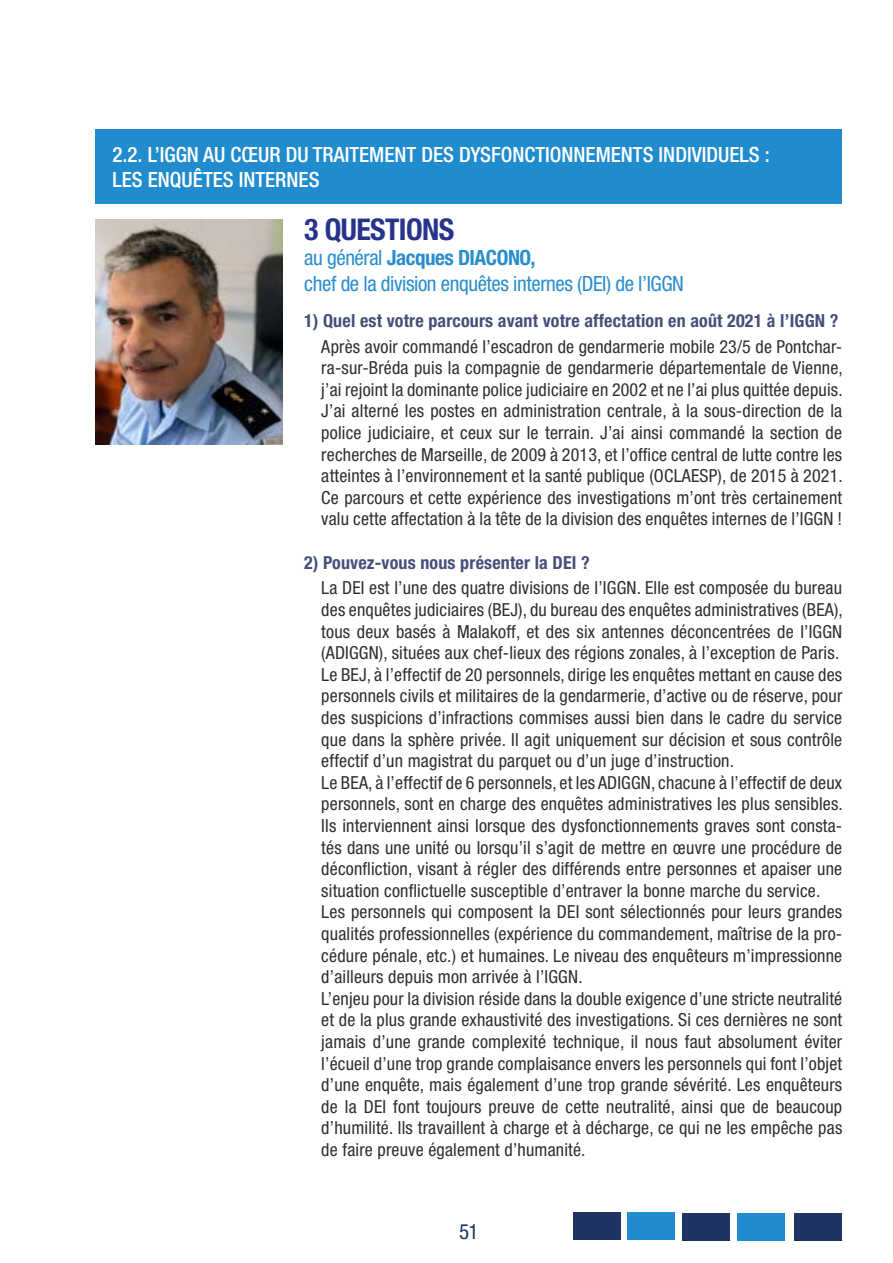
<style>
.page{position:relative;width:893px;height:1263px;background:#fff}
.page>*{position:absolute;margin:0;border:0;box-sizing:border-box;transform-origin:0 0}
.t1{font:700 condensed 30px "Helvetica Neue LT Std";letter-spacing:-.02em;color:#28348b}
.t2{font:500 condensed 21px/25.2px "Helvetica Neue LT Std";color:#fff}
.t3{font:condensed 21px/25.2px "Helvetica Neue LT Std";letter-spacing:-.02em;color:#298dcd}
.t4{font:condensed 21px "Helvetica Neue LT Std";color:#1f3463}
.t5{font:condensed 18px/21.6px "Helvetica Neue LT Std";letter-spacing:.01em;color:#322e2e;text-align:justify}
.t6{font:700 condensed 18px "Helvetica Neue LT Std";letter-spacing:.01em;color:#454f79}
.s1{font-weight:700}
</style>
<div class="page">
<div style="left:794px;top:1213px;width:48px;height:27px;background:#1f3463"></div>
<div style="left:573px;top:1213px;width:48px;height:27px;background:#1f3463"></div>
<div style="left:627px;top:1213px;width:48px;height:27px;background:#218ccd"></div>
<div style="left:682px;top:1213px;width:48px;height:27px;background:#1f3463"></div>
<div style="left:737px;top:1213px;width:47px;height:28px;background:#218ccd"></div>
<div style="left:95px;top:130px;width:747px;height:74px;background:#218ccd"></div>
<img style="left:95px;top:219px;width:187px;height:226px">
<p class="t2" style="left:112px;top:141px;width:659px">2.2. L’IGGN AU CŒUR DU TRAITEMENT DES DYSFONCTIONNEMENTS INDIVIDUELS :<br>LES ENQUÊTES INTERNES</p>
<h1 class="t1" style="left:304px;top:211px;width:152px">3 QUESTIONS</h1>
<p class="t3" style="left:304px;top:245px;width:381px">au général <span class="s1">Jacques DIACONO,<br></span>chef de la division enquêtes internes (DEI) de l’IGGN</p>
<p class="t6" style="left:304px;top:309px;width:536px">1) Quel est votre parcours avant votre affectation en août 2021 à l’IGGN ?</p>
<p class="t5" style="left:321px;top:335px;width:523px">Après avoir commandé l’escadron de gendarmerie mobile 23/5 de Pontchar&shy;ra-sur-Bréda puis la compagnie de gendarmerie départementale de Vienne, j’ai rejoint la dominante police judiciaire en 2002 et ne l’ai plus quittée depuis.<br>J’ai alterné les postes en administration centrale, à la sous-direction de la police judiciaire, et ceux sur le terrain. J’ai ainsi commandé la section de recherches de Marseille, de 2009 à 2013, et l’office central de lutte contre les atteintes à l’environnement et la santé publique (OCLAESP), de 2015 à 2021.<br>Ce parcours et cette expérience des investigations m’ont très certainement valu cette affectation à la tête de la division des enquêtes internes de l’IGGN !</p>
<p class="t6" style="left:304px;top:551px;width:287px">2) Pouvez-vous nous présenter la DEI ?</p>
<p class="t5" style="left:321px;top:577px;width:523px;text-align:left">La DEI est l’une des quatre divisions de l’IGGN. Elle est composée du bureau des enquêtes judiciaires (BEJ), du bureau des enquêtes administratives (BEA), tous deux basés à Malakoff, et des six antennes déconcentrées de l’IGGN (ADIGGN), situées aux chef-lieux des régions zonales, à l’exception de Paris.<br>Le BEJ, à l’effectif de 20 personnels, dirige les enquêtes mettant en cause des personnels civils et militaires de la gendarmerie, d’active ou de réserve, pour des suspicions d’infractions commises aussi bien dans le cadre du service que dans la sphère privée. Il agit uniquement sur décision et sous contrôle effectif d’un magistrat du parquet ou d’un juge d’instruction.<br>Le BEA, à l’effectif de 6 personnels, et les ADIGGN, chacune à l’effectif de deux personnels, sont en charge des enquêtes administratives les plus sensibles.<br>Ils interviennent ainsi lorsque des dysfonctionnements graves sont consta&shy;tés dans une unité ou lorsqu’il s’agit de mettre en œuvre une procédure de déconfliction, visant à régler des différends entre personnes et apaiser une situation conflictuelle susceptible d’entraver la bonne marche du service.<br>Les personnels qui composent la DEI sont sélectionnés pour leurs grandes qualités professionnelles (expérience du commandement, maîtrise de la pro&shy;cédure pénale, etc.) et humaines. Le niveau des enquêteurs m’impressionne d’ailleurs depuis mon arrivée à l’IGGN.<br>L’enjeu pour la division réside dans la double exigence d’une stricte neutralité et de la plus grande exhaustivité des investigations. Si ces dernières ne sont jamais d’une grande complexité technique, il nous faut absolument éviter l’écueil d’une trop grande complaisance envers les personnels qui font l’objet d’une enquête, mais également d’une trop grande sévérité. Les enquêteurs de la DEI font toujours preuve de cette neutralité, ainsi que de beaucoup d’humilité. Ils travaillent à charge et à décharge, ce qui ne les empêche pas de faire preuve également d’humanité.</p>
<p class="t4" style="left:459px;top:1219px;width:21px">51</p>
</div>
